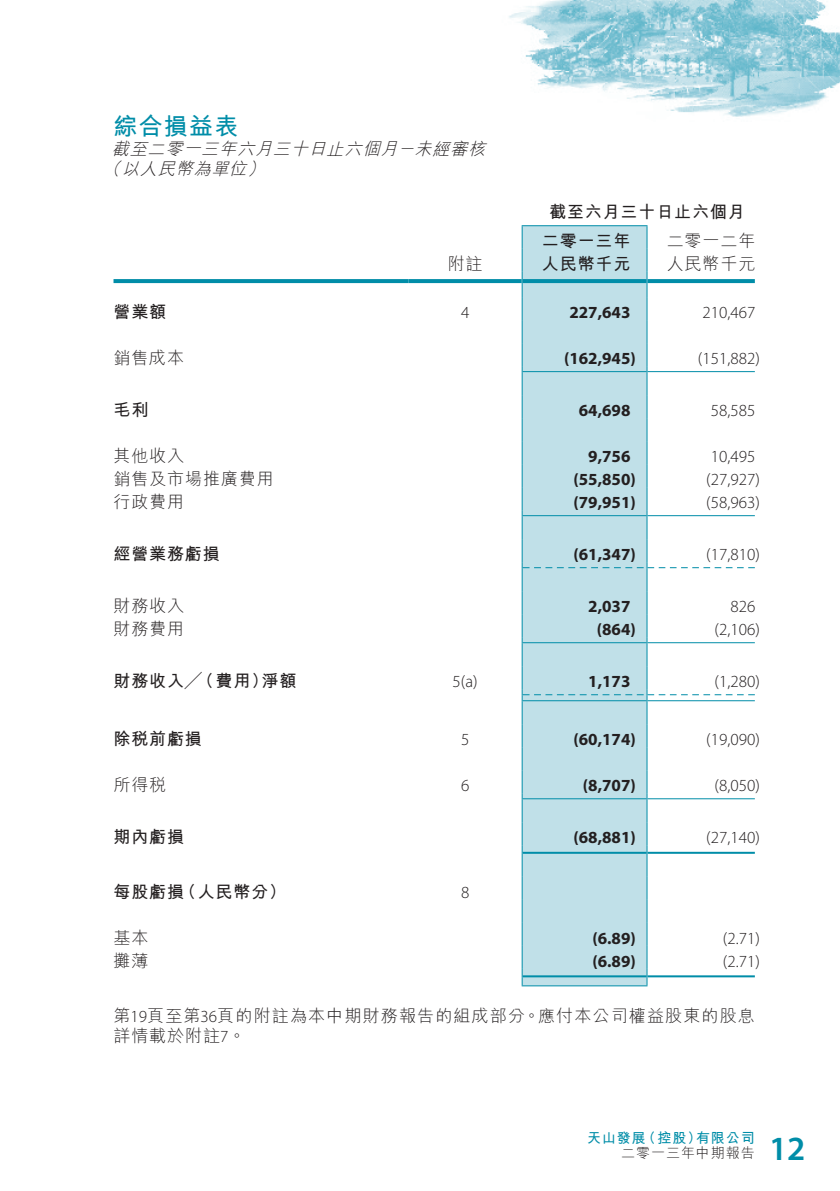
<style>
.page{position:relative;width:840px;height:1191px;background:#fff}
.page>*{position:absolute;margin:0;border:0;box-sizing:border-box;transform-origin:0 0}
.t1{font:600 34px "Myriad Pro";color:#008da8}
.Heading_1{font:700 24px "M Hei HK";letter-spacing:.05em;color:#008da8}
.Body_Text{font:300 17px "Myriad Pro";color:#231f20}
.Body_Text-2{font:700 17px "Myriad Pro";color:#231f20}
.Body_Text-3{font:700 17px "M Hei HK";letter-spacing:.05em;color:#231f20}
.Body_Text-4{font:300 17px "M Hei HK";letter-spacing:.05em;color:#231f20}
.Body_Text-5{font:300 17px/20px "M Hei HK";letter-spacing:.07em;color:#231f20}
.Body_Text-6{font:italic 300 17px "M Hei HK";color:#231f20}
.t2{font:700 14px "M Hei HK";letter-spacing:.065em;color:#008da8}
.t3{font:300 14px "M Hei HK";letter-spacing:.065em;color:#231f20}
.s1{font-family:"Myriad Pro"}
</style>
<div class="page">
<img style="left:509px;top:0;width:330px;height:117px">
<hr style="left:521px;top:225px;width:126px;height:1px;background:#008da8">
<hr style="left:521px;top:985px;width:126px;height:1px;background:#008da8">
<svg style="left:113px;top:279px;width:295px;height:4px"></svg>
<svg style="left:408px;top:279px;width:113px;height:4px"></svg>
<svg style="left:521px;top:226px;width:233px;height:759px"></svg>
<hr style="left:522px;top:700px;width:124px;height:1px;background:#008da8">
<hr style="left:647px;top:700px;width:107px;height:1px;background:#008da8">
<hr style="left:522px;top:798px;width:124px;height:1px;background:#008da8">
<hr style="left:647px;top:798px;width:107px;height:1px;background:#008da8">
<hr style="left:522px;top:851px;width:124px;height:2px;background:#008da8">
<hr style="left:647px;top:851px;width:107px;height:2px;background:#008da8">
<hr style="left:522px;top:975px;width:124px;height:2px;background:#008da8">
<hr style="left:647px;top:975px;width:107px;height:2px;background:#008da8">
<p class="Heading_1" style="left:113px;top:109px;width:126px">綜合損益表</p>
<p class="Body_Text-6" style="left:112px;top:140px;width:291px">截至二零一三年六月三十日止六個月</p>
<p class="Body_Text-6" style="left:247px;top:160px;width:23px">(</p>
<p class="Body_Text-6" style="left:414px;top:140px;width:77px">未經審核</p>
<p class="Body_Text-6" style="left:397px;top:140px;width:23px">－</p>
<p class="Body_Text-6" style="left:103px;top:160px;width:23px">（</p>
<p class="Body_Text-6" style="left:122px;top:160px;width:130px">以人民幣為單位</p>
<p class="Body_Text-3" style="left:549px;top:199px;width:197px">截至六月三十日止六個月</p>
<p class="Body_Text-4" style="left:666px;top:232px;width:90px">二零一二年</p>
<p class="Body_Text-3" style="left:541px;top:228px;width:90px">二零一三年</p>
<p class="Body_Text-4" style="left:447px;top:255px;width:36px">附註</p>
<p class="Body_Text-3" style="left:541px;top:251px;width:90px">人民幣千元</p>
<p class="Body_Text-4" style="left:666px;top:255px;width:90px">人民幣千元</p>
<p class="Body_Text-3" style="left:113px;top:299px;width:54px">營業額</p>
<p class="Body_Text" style="left:460px;top:302px;width:10px">4</p>
<p class="Body_Text-2" style="left:569px;top:301px;width:63px">227,643</p>
<p class="Body_Text" style="left:702px;top:302px;width:54px">210,467</p>
<p class="Body_Text-4" style="left:113px;top:349px;width:72px">銷售成本</p>
<p class="Body_Text-2" style="left:563px;top:347px;width:73px">)162,945(</p>
<p class="Body_Text" style="left:697px;top:348px;width:64px">)151,882(</p>
<p class="Body_Text-3" style="left:113px;top:397px;width:36px">毛利</p>
<p class="Body_Text-2" style="left:578px;top:399px;width:53px">64,698</p>
<p class="Body_Text" style="left:710px;top:400px;width:46px">58,585</p>
<p class="Body_Text-4" style="left:113px;top:447px;width:72px">其他收入</p>
<p class="Body_Text-2" style="left:588px;top:445px;width:44px">9,756</p>
<p class="Body_Text" style="left:710px;top:446px;width:46px">10,495</p>
<p class="Body_Text-4" style="left:113px;top:470px;width:162px">銷售及市場推廣費用</p>
<p class="Body_Text-2" style="left:573px;top:468px;width:64px">)55,850(</p>
<p class="Body_Text" style="left:705px;top:469px;width:55px">)27,927(</p>
<p class="Body_Text-4" style="left:113px;top:493px;width:72px">行政費用</p>
<p class="Body_Text-2" style="left:573px;top:491px;width:64px">)79,951(</p>
<p class="Body_Text" style="left:705px;top:492px;width:55px">)58,963(</p>
<p class="Body_Text-3" style="left:113px;top:541px;width:108px">經營業務虧損</p>
<p class="Body_Text-2" style="left:573px;top:543px;width:64px">)61,347(</p>
<p class="Body_Text" style="left:705px;top:544px;width:55px">)17,810(</p>
<p class="Body_Text-4" style="left:113px;top:597px;width:72px">財務收入</p>
<p class="Body_Text-2" style="left:588px;top:595px;width:44px">2,037</p>
<p class="Body_Text" style="left:730px;top:596px;width:26px">826</p>
<p class="Body_Text-4" style="left:113px;top:620px;width:72px">財務費用</p>
<p class="Body_Text-2" style="left:596px;top:618px;width:40px">)864(</p>
<p class="Body_Text" style="left:714px;top:619px;width:47px">)2,106(</p>
<p class="Body_Text-3" style="left:113px;top:668px;width:156px">財務收入╱（費用）</p>
<p class="Body_Text-3" style="left:261px;top:668px;width:36px">淨額</p>
<p class="Body_Text" style="left:452px;top:671px;width:27px">(a(5</p>
<p class="Body_Text-2" style="left:588px;top:670px;width:44px">1,173</p>
<p class="Body_Text" style="left:714px;top:671px;width:47px">)1,280(</p>
<p class="Body_Text-3" style="left:113px;top:726px;width:90px">除稅前虧損</p>
<p class="Body_Text" style="left:460px;top:729px;width:10px">5</p>
<p class="Body_Text-2" style="left:573px;top:728px;width:64px">)60,174(</p>
<p class="Body_Text" style="left:705px;top:729px;width:55px">)19,090(</p>
<p class="Body_Text-4" style="left:113px;top:776px;width:54px">所得稅</p>
<p class="Body_Text" style="left:460px;top:775px;width:10px">6</p>
<p class="Body_Text-2" style="left:582px;top:774px;width:54px">)8,707(</p>
<p class="Body_Text" style="left:714px;top:775px;width:47px">)8,050(</p>
<p class="Body_Text-3" style="left:113px;top:824px;width:72px">期內虧損</p>
<p class="Body_Text-2" style="left:573px;top:826px;width:64px">)68,881(</p>
<p class="Body_Text" style="left:705px;top:827px;width:55px">)27,140(</p>
<p class="Body_Text-3" style="left:113px;top:879px;width:72px">每股虧損</p>
<p class="Body_Text-3" style="left:179px;top:879px;width:109px">（人民幣分(</p>
<p class="Body_Text" style="left:460px;top:881px;width:10px">8</p>
<p class="Body_Text-4" style="left:113px;top:928px;width:36px">基本</p>
<p class="Body_Text-2" style="left:592px;top:927px;width:45px">)6.89(</p>
<p class="Body_Text" style="left:722px;top:927px;width:39px">)2.71(</p>
<p class="Body_Text-4" style="left:113px;top:951px;width:36px">攤薄</p>
<p class="Body_Text-5" style="left:113px;top:1005px;width:642px">第<span class="s1">19</span>頁至第<span class="s1">36</span>頁的附註為本中期財務報告的組成部分。應付本公司權益股東的股息詳情載於附註。<span class="s1">7</span></p>
<p class="Body_Text" style="left:722px;top:950px;width:39px">)2.71(</p>
<p class="Body_Text-2" style="left:592px;top:950px;width:45px">)6.89(</p>
<p class="t2" style="left:641px;top:1127px;width:61px">（控股）</p>
<p class="t2" style="left:695px;top:1127px;width:60px">有限公司</p>
<p class="t2" style="left:586px;top:1127px;width:60px">天山發展</p>
<h1 class="t1" style="left:768px;top:1127px;width:38px">12</h1>
<p class="t3" style="left:621px;top:1145px;width:135px">二零一三年中期報告</p>
</div>
